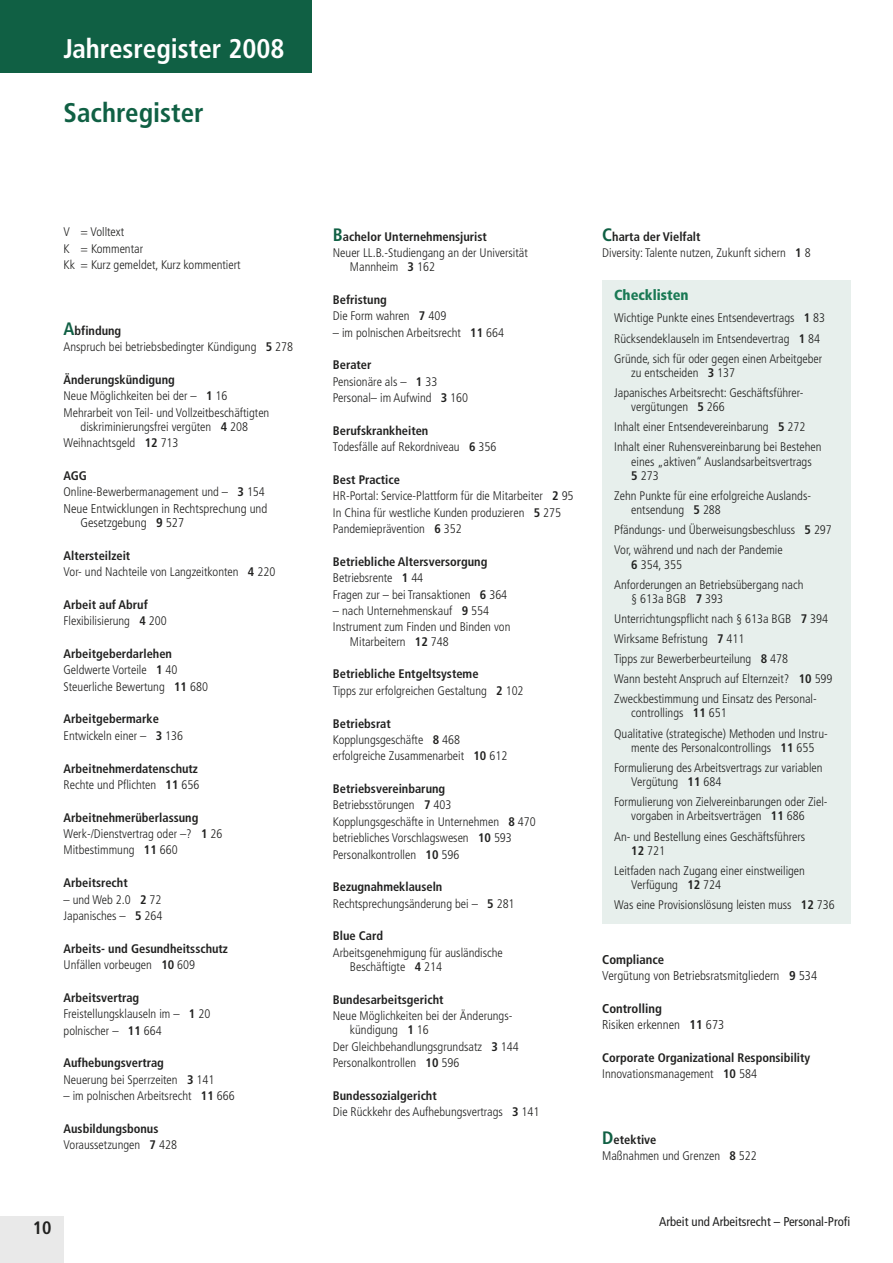
<style>
.page{position:relative;width:893px;height:1263px;background:#fff}
.page>*{position:absolute;margin:0;border:0;box-sizing:border-box;transform-origin:0 0}
.t1{font:700 condensed 27px "Frutiger";color:#fff}
.t2{font:700 condensed 27px "Frutiger";color:#106044}
.t3{font:700 condensed 18px "Frutiger";color:#212120}
.t4{font:900 condensed 14.55px "Frutiger";color:#197954}
.t5{font:300 condensed 12.75px/16.4px "Frutiger";color:#212120}
.t6{font:condensed 12.75px "Frutiger";color:#212120}
.t7{font:300 condensed 12.45px/16.4px "Frutiger";color:#212120}
.t8{font:700 condensed 12.45px/16.4px "Frutiger";color:#212120}
.s1{font-weight:700;font-size:18px;color:#106044}
.s2{font-weight:700}
.s3{font-weight:300}
</style>
<div class="page">
<div style="left:602px;top:280px;width:248px;height:644px;background:#e7efec"></div>
<div style="left:0;top:0;width:312px;height:72px;background:#106044"></div>
<div style="left:0;top:1216px;width:64px;height:47px;background:#e9e9e9"></div>
<h1 class="t1" style="left:64px;top:37px;width:222px">Jahresregister 2008</h1>
<h1 class="t2" style="left:64px;top:102px;width:142px">Sachregister</h1>
<p class="t7" style="left:64px;top:225px;width:179px">V = Volltext<br>K = Kommentar<br>Kk = Kurz gemeldet, Kurz kommentiert</p>
<p class="t7" style="left:64px;top:323px;width:231px"><span class="s1">A</span><span class="s2">bfindung<br></span>Anspruch bei betriebsbedingter Kündigung <span class="s2">5</span> 278</p>
<p class="t7" style="left:64px;top:372px;width:207px"><span class="s2">Änderungskündigung<br></span>Neue Möglichkeiten bei der – <span class="s2">1</span> 16<br>Mehrarbeit von Teil- und Vollzeitbeschäftigten</p>
<p class="t7" style="left:64px;top:419px;width:186px;text-indent:17px">diskriminierungsfrei vergüten <span class="s2">4</span> 208<br>Weihnachtsgeld <span class="s2">12</span> 713</p>
<p class="t7" style="left:64px;top:468px;width:203px"><span class="s2">AGG<br></span>Online-Bewerbermanagement und – <span class="s2">3</span> 154</p>
<p class="t5" style="left:81px;top:502px;width:188px;line-height:14.2px;text-indent:-17px">Neue Entwicklungen in Rechtsprechung und<br>Gesetzgebung <span class="s2">9</span> 527</p>
<p class="t7" style="left:64px;top:548px;width:213px"><span class="s2">Altersteilzeit<br></span>Vor- und Nachteile von Langzeitkonten <span class="s2">4</span> 220</p>
<p class="t7" style="left:64px;top:597px;width:105px"><span class="s2">Arbeit auf Abruf<br></span>Flexibilisierung <span class="s2">4</span> 200</p>
<p class="t7" style="left:64px;top:646px;width:146px"><span class="s2">Arbeitgeberdarlehen<br></span>Geldwerte Vorteile <span class="s2">1</span> 40<br>Steuerliche Bewertung <span class="s2">11</span> 680</p>
<p class="t7" style="left:64px;top:712px;width:121px"><span class="s2">Arbeitgebermarke<br></span>Entwickeln einer – <span class="s2">3</span> 136</p>
<p class="t8" style="left:64px;top:761px;width:137px">Arbeitnehmerdatenschutz<br><span class="s3">Rechte und Pflichten</span> 11 <span class="s3">656</span></p>
<p class="t7" style="left:64px;top:810px;width:160px"><span class="s2">Arbeitnehmerüberlassung<br></span>Werk-/Dienstvertrag oder –? <span class="s2">1</span> 26<br>Mitbestimmung <span class="s2">11</span> 660</p>
<p class="t8" style="left:64px;top:876px;width:66px">Arbeitsrecht</p>
<p class="t7" style="left:64px;top:892px;width:100px">– und Web 2.0 <span class="s2">2</span> 72<br>Japanisches – <span class="s2">5</span> 264</p>
<p class="t8" style="left:64px;top:941px;width:166px">Arbeits- und Gesundheitsschutz<br><span class="s3">Unfällen vorbeugen</span> 10 <span class="s3">609</span></p>
<p class="t7" style="left:64px;top:990px;width:148px"><span class="s2">Arbeitsvertrag<br></span>Freistellungsklauseln im – <span class="s2">1</span> 20 polnischer – <span class="s2">11</span> 664</p>
<p class="t7" style="left:64px;top:1056px;width:152px"><span class="s2">Aufhebungsvertrag<br></span>Neuerung bei Sperrzeiten <span class="s2">3</span> 141</p>
<p class="t7" style="left:64px;top:1089px;width:173px">– im polnischen Arbeitsrecht <span class="s2">11</span> 666</p>
<p class="t7" style="left:64px;top:1121px;width:115px"><span class="s2">Ausbildungsbonus<br></span>Voraussetzungen <span class="s2">7</span> 428</p>
<h2 class="t3" style="left:33px;top:1220px;width:20px">10</h2>
<p class="t7" style="left:333px;top:229px;width:197px"><span class="s1">B</span><span class="s2">achelor Unternehmensjurist<br></span>Neuer LL.B.-Studiengang an der Universität</p>
<p class="t7" style="left:350px;top:260px;width:87px">Mannheim <span class="s2">3</span> 162</p>
<p class="t7" style="left:333px;top:292px;width:115px"><span class="s2">Befristung<br></span>Die Form wahren <span class="s2">7</span> 409</p>
<p class="t7" style="left:333px;top:325px;width:173px">– im polnischen Arbeitsrecht <span class="s2">11</span> 664</p>
<p class="t7" style="left:333px;top:358px;width:137px"><span class="s2">Berater<br></span>Pensionäre als – <span class="s2">1</span> 33<br>Personal– im Aufwind <span class="s2">3</span> 160</p>
<p class="t7" style="left:333px;top:423px;width:165px"><span class="s2">Berufskrankheiten<br></span>Todesfälle auf Rekordniveau <span class="s2">6</span> 356</p>
<p class="t7" style="left:333px;top:473px;width:242px"><span class="s2">Best Practice<br></span>HR-Portal: Service-Plattform für die Mitarbeiter <span class="s2">2</span> 95<br>In China für westliche Kunden produzieren <span class="s2">5</span> 275<br>Pandemieprävention <span class="s2">6</span> 352</p>
<p class="t7" style="left:333px;top:554px;width:176px"><span class="s2">Betriebliche Altersversorgung<br></span>Betriebsrente <span class="s2">1</span> 44<br>Fragen zur – bei Transaktionen <span class="s2">6</span> 364</p>
<p class="t7" style="left:333px;top:604px;width:179px">– nach Unternehmenskauf <span class="s2">9</span> 554<br>Instrument zum Finden und Binden von</p>
<p class="t7" style="left:350px;top:634px;width:100px">Mitarbeitern <span class="s2">12</span> 748</p>
<p class="t7" style="left:333px;top:667px;width:192px"><span class="s2">Betriebliche Entgeltsysteme<br></span>Tipps zur erfolgreichen Gestaltung <span class="s2">2</span> 102</p>
<p class="t7" style="left:333px;top:716px;width:176px"><span class="s2">Betriebsrat<br></span>Kopplungsgeschäfte <span class="s2">8</span> 468 erfolgreiche Zusammenarbeit <span class="s2">10</span> 612</p>
<p class="t7" style="left:333px;top:782px;width:204px"><span class="s2">Betriebsvereinbarung<br></span>Betriebsstörungen <span class="s2">7</span> 403<br>Kopplungsgeschäfte in Unternehmen <span class="s2">8</span> 470 betriebliches Vorschlagswesen <span class="s2">10</span> 593<br>Personalkontrollen <span class="s2">10</span> 596</p>
<p class="t7" style="left:333px;top:880px;width:183px"><span class="s2">Bezugnahmeklauseln<br></span>Rechtsprechungsänderung bei – <span class="s2">5</span> 281</p>
<p class="t8" style="left:333px;top:929px;width:52px">Blue Card</p>
<p class="t7" style="left:350px;top:946px;width:154px;line-height:14.2px;text-indent:-17px">Arbeitsgenehmigung für ausländische<br>Beschäftigte <span class="s2">4</span> 214</p>
<p class="t8" style="left:333px;top:992px;width:112px">Bundesarbeitsgericht</p>
<p class="t7" style="left:350px;top:1010px;width:164px;line-height:14.2px;text-indent:-17px">Neue Möglichkeiten bei der Änderungs&shy;kündigung <span class="s2">1</span> 16</p>
<p class="t7" style="left:333px;top:1039px;width:187px">Der Gleichbehandlungsgrundsatz <span class="s2">3</span> 144<br>Personalkontrollen <span class="s2">10</span> 596</p>
<p class="t7" style="left:333px;top:1088px;width:208px"><span class="s2">Bundessozialgericht<br></span>Die Rückkehr des Aufhebungsvertrags <span class="s2">3</span> 141</p>
<p class="t7" style="left:602px;top:229px;width:210px"><span class="s1">C</span><span class="s2">harta der Vielfalt<br></span>Diversity: Talente nutzen, Zukunft sichern <span class="s2">1</span> 8</p>
<p class="t4" style="left:614px;top:289px;width:76px">Checklisten</p>
<p class="t7" style="left:614px;top:309px;width:212px;line-height:20.1px">Wichtige Punkte eines Entsendevertrags <span class="s2">1</span> 83<br>Rücksendeklauseln im Entsendevertrag <span class="s2">1</span> 84<br>Gründe, sich für oder gegen einen Arbeitgeber</p>
<p class="t7" style="left:614px;top:363px;width:191px;line-height:20.1px;text-indent:17px">zu entscheiden <span class="s2">3</span> 137<br>Japanisches Arbeitsrecht: Geschäftsführer-</p>
<p class="t7" style="left:614px;top:398px;width:209px;line-height:20.1px;text-indent:17px">vergütungen <span class="s2">5</span> 266<br>Inhalt einer Entsendevereinbarung <span class="s2">5</span> 272<br>Inhalt einer Ruhensvereinbarung bei Bestehen</p>
<p class="t7" style="left:631px;top:455px;width:182px;line-height:14.2px">eines „aktiven“ Auslandsarbeitsvertrags<br><span class="s2">5</span> 273</p>
<p class="t7" style="left:631px;top:489px;width:181px;line-height:14.2px;text-indent:-17px">Zehn Punkte für eine erfolgreiche Auslands&shy;entsendung <span class="s2">5</span> 288</p>
<p class="t7" style="left:614px;top:521px;width:219px;line-height:20.1px">Pfändungs- und Überweisungsbeschluss <span class="s2">5</span> 297<br>Vor, während und nach der Pandemie</p>
<p class="t7" style="left:614px;top:555px;width:191px;line-height:20.1px;text-indent:17px"><span class="s2">6</span> 354, 355<br>Anforderungen an Betriebsübergang nach</p>
<p class="t7" style="left:614px;top:589px;width:220px;line-height:20.1px;text-indent:17px">§ 613a BGB <span class="s2">7</span> 393<br>Unterrichtungspflicht nach § 613a BGB <span class="s2">7</span> 394<br>Wirksame Befristung <span class="s2">7</span> 411<br>Tipps zur Bewerberbeurteilung <span class="s2">8</span> 478<br>Wann besteht Anspruch auf Elternzeit? <span class="s2">10</span> 599<br>Zweckbestimmung und Einsatz des Personal-</p>
<p class="t7" style="left:614px;top:704px;width:215px;line-height:20.1px;text-indent:17px">controllings <span class="s2">11</span> 651<br>Qualitative (strategische) Methoden und Instru-</p>
<p class="t7" style="left:614px;top:738px;width:210px;line-height:20.1px;text-indent:17px">mente des Personalcontrollings <span class="s2">11</span> 655<br>Formulierung des Arbeitsvertrags zur variablen</p>
<p class="t7" style="left:614px;top:773px;width:215px;line-height:20.1px;text-indent:17px">Vergütung <span class="s2">11</span> 684<br>Formulierung von Zielvereinbarungen oder Ziel-</p>
<p class="t7" style="left:614px;top:807px;width:193px;line-height:20.1px;text-align:right">vorgaben in Arbeitsverträgen <span class="s2">11</span> 686<br>An- und Bestellung eines Geschäftsführers</p>
<p class="t7" style="left:614px;top:841px;width:192px;line-height:20.1px;text-indent:17px"><span class="s2">12</span> 721<br>Leitfaden nach Zugang einer einstweiligen</p>
<p class="t7" style="left:614px;top:876px;width:222px;line-height:20.1px;text-indent:17px">Verfügung <span class="s2">12</span> 724<br>Was eine Provisionslösung leisten muss <span class="s2">12</span> 736</p>
<p class="t5" style="left:602px;top:952px;width:216px"><span class="s2">Compliance<br></span>Vergütung von Betriebsratsmitgliedern <span class="s2">9</span> 534</p>
<p class="t5" style="left:602px;top:1001px;width:123px"><span class="s2">Controlling<br></span>Risiken erkennen <span class="s2">11</span> 673</p>
<p class="t8" style="left:602px;top:1050px;width:210px">Corporate Organizational Responsibility<br><span class="s3">Innovationsmanagement</span> 10 <span class="s3">584</span></p>
<p class="t7" style="left:602px;top:1132px;width:156px"><span class="s1">D</span><span class="s2">etektive<br></span>Maßnahmen und Grenzen <span class="s2">8</span> 522</p>
<p class="t6" style="left:659px;top:1216px;width:193px">Arbeit und Arbeitsrecht – Personal-Profi</p>
</div>
